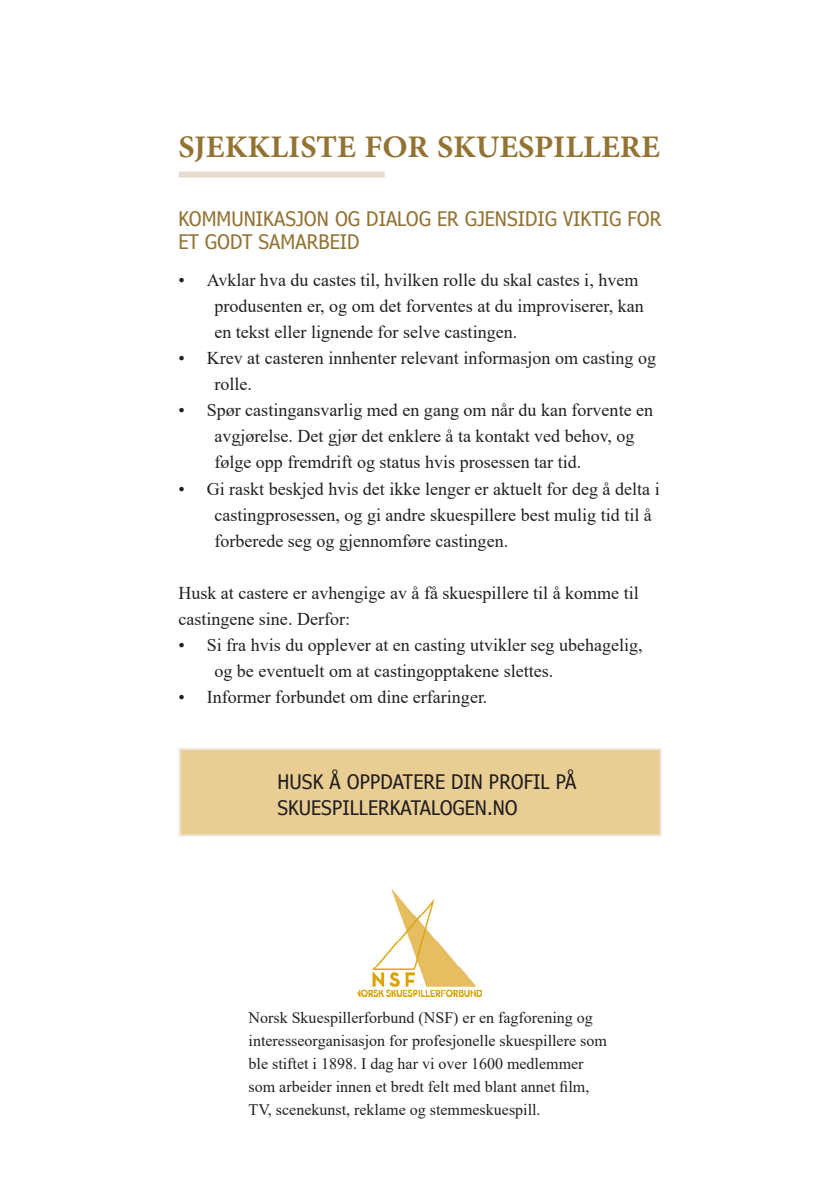
<style>
.page{position:relative;width:840px;height:1191px;background:#fff}
.page>*{position:absolute;margin:0;border:0;box-sizing:border-box;transform-origin:0 0}
.Mellomtittel{font:700 44px "Adobe Arabic";color:#937333}
.Mellomtittel-2{font:condensed 20px/23px "Verdana Pro";color:#937333}
.Faktaboks{font:condensed 20px/26px "Verdana Pro";color:#231f20}
.Faktaboks_bullets{font:18px/26px "Times New Roman";color:#231f20}
.t1{font:16px/23px "Times New Roman";color:#231f20}
</style>
<div class="page">
<div style="left:179px;top:748px;width:482px;height:88px;background:#e9ce94;border:2px solid #e6ddd0"></div>
<img style="left:357px;top:889px;width:124px;height:107px">
<div style="left:179px;top:171px;width:205px;height:6px;background:#e6ddd0"></div>
<p class="Mellomtittel" style="left:178px;top:116px;width:482px">SJEKKLISTE FOR SKUESPILLERE</p>
<p class="Mellomtittel-2" style="left:178px;top:207px;width:484px">KOMMUNIKASJON OG DIALOG ER GJENSIDIG VIKTIG FOR<br>ET GODT SAMARBEID</p>
<p class="Faktaboks_bullets" style="left:214px;top:267px;width:430px;text-indent:-36px">• Avklar hva du castes til, hvilken rolle du skal castes i, hvem produsenten er, og om det forventes at du improviserer, kan en tekst eller lignende for selve castingen.</p>
<p class="Faktaboks_bullets" style="left:214px;top:345px;width:443px;text-indent:-36px">• Krev at casteren innhenter relevant informasjon om casting og rolle.</p>
<p class="Faktaboks_bullets" style="left:214px;top:397px;width:440px;text-indent:-36px">• Spør castingansvarlig med en gang om når du kan forvente en avgjørelse. Det gjør det enklere å ta kontakt ved behov, og følge opp fremdrift og status hvis prosessen tar tid.</p>
<p class="Faktaboks_bullets" style="left:214px;top:475px;width:446px;text-indent:-36px">• Gi raskt beskjed hvis det ikke lenger er aktuelt for deg å delta i castingprosessen, og gi andre skuespillere best mulig tid til å forberede seg og gjennomføre castingen.</p>
<p class="Faktaboks_bullets" style="left:178px;top:579px;width:461px">Husk at castere er avhengige av å få skuespillere til å komme til castingene sine. Derfor:</p>
<p class="Faktaboks_bullets" style="left:214px;top:631px;width:429px;text-indent:-36px">• Si fra hvis du opplever at en casting utvikler seg ubehagelig, og be eventuelt om at castingopptakene slettes.</p>
<p class="Faktaboks_bullets" style="left:178px;top:683px;width:310px">• Informer forbundet om dine erfaringer.</p>
<p class="Faktaboks" style="left:277px;top:769px;width:300px">HUSK Å OPPDATERE DIN PROFIL PÅ<br>SKUESPILLERKATALOGEN.NO</p>
<p class="t1" style="left:248px;top:1006px;width:359px">Norsk Skuespillerforbund (NSF) er en fagforening og interesseorganisasjon for profesjonelle skuespillere som ble stiftet i 1898. I dag har vi over 1600 medlemmer som arbeider innen et bredt felt med blant annet film, TV, scenekunst, reklame og stemmeskuespill.</p>
</div>
